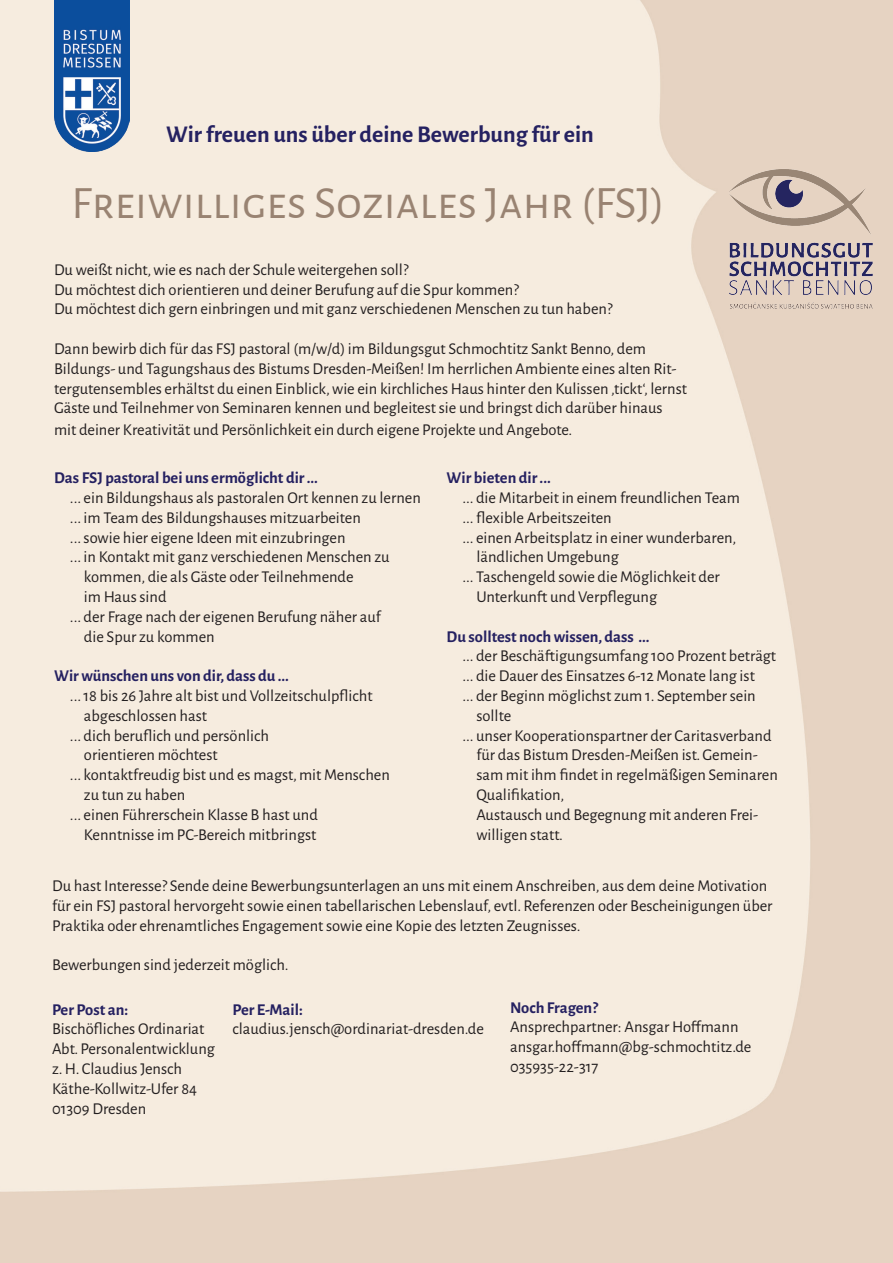
<style>
.page{position:relative;width:893px;height:1263px;background:#fff}
.page>*{position:absolute;margin:0;border:0;box-sizing:border-box;transform-origin:0 0}
.t1{font:46.5px "Alegreya Sans SC";color:#998372}
.t2{font:700 24px "Alegreya Sans";color:#252161}
.t3{font:16.5px/19.8px "Alegreya Sans";color:#231f20}
.t4{font:700 16.5px "Alegreya Sans";color:#252161}
</style>
<div class="page">
<img style="left:0;top:0;width:893px;height:1263px">
<img style="left:54px;top:0;width:75px;height:152px">
<img style="left:660px;top:99px;width:233px;height:280px">
<h2 class="t2" style="left:166px;top:117px;width:429px">Wir freuen uns über deine Bewerbung für ein</h2>
<h1 class="t1" style="left:72px;top:172px;width:594px">Freiwilliges Soziales Jahr (FSJ)</h1>
<p class="t3" style="left:54px;top:259px;width:560px">Du weißt nicht, wie es nach der Schule weitergehen soll?<br>Du möchtest dich orientieren und deiner Berufung auf die Spur kommen?<br>Du möchtest dich gern einbringen und mit ganz verschiedenen Menschen zu tun haben?</p>
<p class="t3" style="left:54px;top:338px;width:635px">Dann bewirb dich für das FSJ pastoral (m/w/d) im Bildungsgut Schmochtitz Sankt Benno, dem Bildungs- und Tagungshaus des Bistums Dresden-Meißen! Im herrlichen Ambiente eines alten Rit&shy;tergutensembles erhältst du einen Einblick, wie ein kirchliches Haus hinter den Kulissen ‚tickt‘, lernst Gäste und Teilnehmer von Seminaren kennen und begleitest sie und bringst dich darüber hinaus</p>
<p class="t3" style="left:54px;top:419px;width:520px">mit deiner Kreativität und Persönlichkeit ein durch eigene Projekte und Angebote.</p>
<p class="t4" style="left:54px;top:466px;width:265px">Das FSJ pastoral bei uns ermöglicht dir ...</p>
<p class="t3" style="left:70px;top:487px;width:352px">... ein Bildungshaus als pastoralen Ort kennen zu lernen</p>
<p class="t3" style="left:70px;top:507px;width:292px">... im Team des Bildungshauses mitzuarbeiten</p>
<p class="t3" style="left:70px;top:526px;width:277px">... sowie hier eigene Ideen mit einzubringen</p>
<p class="t3" style="left:70px;top:546px;width:321px">... in Kontakt mit ganz verschiedenen Menschen zu</p>
<p class="t3" style="left:84px;top:566px;width:271px">kommen, die als Gäste oder Teilnehmende</p>
<p class="t3" style="left:84px;top:586px;width:84px">im Haus sind</p>
<p class="t3" style="left:70px;top:606px;width:312px">... der Frage nach der eigenen Berufung näher auf</p>
<p class="t3" style="left:84px;top:625px;width:132px">die Spur zu kommen</p>
<p class="t4" style="left:54px;top:664px;width:236px">Wir wünschen uns von dir, dass du ...</p>
<p class="t3" style="left:70px;top:685px;width:304px">... 18 bis 26 Jahre alt bist und Vollzeitschulpflicht</p>
<p class="t3" style="left:84px;top:705px;width:125px">abgeschlossen hast</p>
<p class="t3" style="left:70px;top:724px;width:201px">... dich beruflich und persönlich</p>
<p class="t3" style="left:84px;top:744px;width:135px">orientieren möchtest</p>
<p class="t3" style="left:70px;top:764px;width:321px">... kontaktfreudig bist und es magst, mit Menschen</p>
<p class="t3" style="left:84px;top:784px;width:103px">zu tun zu haben</p>
<p class="t3" style="left:70px;top:804px;width:250px">... einen Führerschein Klasse B hast und</p>
<p class="t3" style="left:84px;top:823px;width:234px">Kenntnisse im PC-Bereich mitbringst</p>
<p class="t4" style="left:447px;top:466px;width:106px">Wir bieten dir ...</p>
<p class="t3" style="left:462px;top:487px;width:279px">... die Mitarbeit in einem freundlichen Team</p>
<p class="t3" style="left:462px;top:507px;width:151px">... flexible Arbeitszeiten</p>
<p class="t3" style="left:462px;top:526px;width:276px">... einen Arbeitsplatz in einer wunderbaren,</p>
<p class="t3" style="left:476px;top:546px;width:144px">ländlichen Umgebung</p>
<p class="t3" style="left:462px;top:566px;width:259px">... Taschengeld sowie die Möglichkeit der</p>
<p class="t3" style="left:476px;top:586px;width:182px">Unterkunft und Verpflegung</p>
<p class="t4" style="left:447px;top:624px;width:205px">Du solltest noch wissen, dass ...</p>
<p class="t3" style="left:462px;top:645px;width:315px">... der Beschäftigungsumfang 100 Prozent beträgt</p>
<p class="t3" style="left:462px;top:665px;width:294px">... die Dauer des Einsatzes 6-12 Monate lang ist</p>
<p class="t3" style="left:462px;top:685px;width:295px">... der Beginn möglichst zum 1. September sein</p>
<p class="t3" style="left:476px;top:705px;width:36px">sollte</p>
<p class="t3" style="left:462px;top:724px;width:311px">... unser Kooperationspartner der Caritasverband</p>
<p class="t3" style="left:476px;top:744px;width:283px">für das Bistum Dresden-Meißen ist. Gemein-</p>
<p class="t3" style="left:476px;top:764px;width:303px">sam mit ihm findet in regelmäßigen Seminaren</p>
<p class="t3" style="left:476px;top:784px;width:90px">Qualifikation,</p>
<p class="t3" style="left:476px;top:804px;width:283px">Austausch und Begegnung mit anderen Frei-</p>
<p class="t3" style="left:476px;top:823px;width:88px">willigen statt.</p>
<p class="t3" style="left:52px;top:875px;width:722px">Du hast Interesse? Sende deine Bewerbungsunterlagen an uns mit einem Anschreiben, aus dem deine Motivation für ein FSJ pastoral hervorgeht sowie einen tabellarischen Lebenslauf, evtl. Referenzen oder Bescheinigungen über<br>Praktika oder ehrenamtliches Engagement sowie eine Kopie des letzten Zeugnisses.</p>
<p class="t3" style="left:52px;top:954px;width:238px">Bewerbungen sind jederzeit möglich.</p>
<p class="t4" style="left:52px;top:997px;width:78px">Per Post an:</p>
<p class="t3" style="left:52px;top:1018px;width:164px">Bischöfliches Ordinariat<br>Abt. Personalentwicklung z. H. Claudius Jensch<br>Käthe-Kollwitz-Ufer 84<br>01309 Dresden</p>
<p class="t4" style="left:232px;top:997px;width:72px">Per E-Mail:</p>
<p class="t3" style="left:232px;top:1018px;width:253px">claudius.jensch@ordinariat-dresden.de</p>
<p class="t4" style="left:510px;top:995px;width:89px">Noch Fragen?</p>
<p class="t3" style="left:510px;top:1016px;width:243px">Ansprechpartner: Ansgar Hoffmann ansgar.hoffmann@bg-schmochtitz.de<br>035935-22-317</p>
</div>
